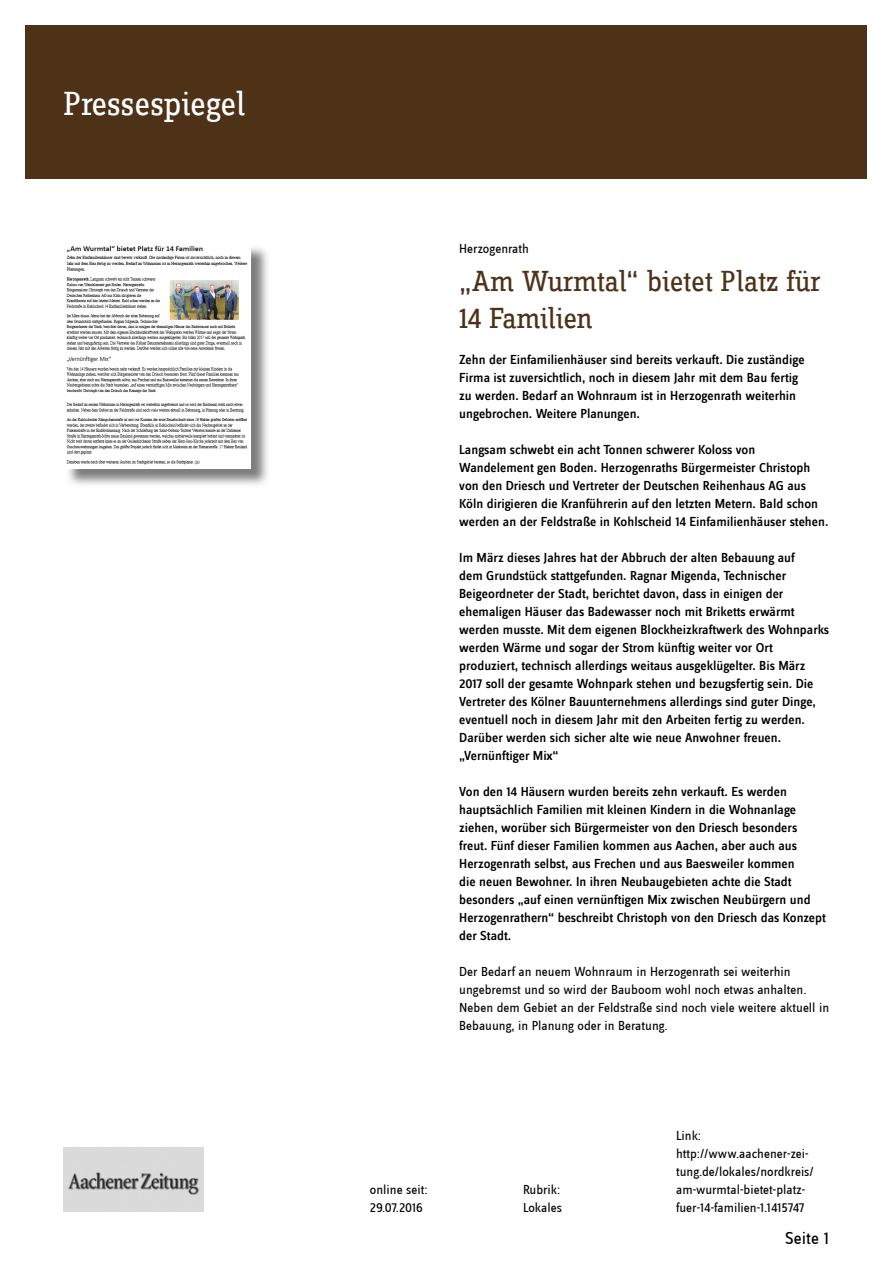
<style>
.page{position:relative;width:893px;height:1263px;background:#fff}
.page>*{position:absolute;margin:0;border:0;box-sizing:border-box;transform-origin:0 0}
.t1{font:34.5px "Zine Slab Dis";color:#fff}
.t2{font:30px/37.5px "Zine Slab Dis";letter-spacing:-.01em;color:#4e3218}
.t3{font:18px "Zine Sans Dis";color:#000}
.t4{font:500 13.5px/18px "Zine Sans Dis";color:#000}
.t5{font:13.5px/18px "Zine Sans Dis";color:#000}
</style>
<div class="page">
<div style="left:26px;top:26px;width:841px;height:153px;background:#4e3218"></div>
<img style="left:64px;top:1147px;width:140px;height:65px">
<img style="left:68px;top:247px;width:200px;height:238px">
<img style="left:66px;top:245px;width:185px;height:223px">
<h1 class="t1" style="left:64px;top:87px;width:183px">Pressespiegel</h1>
<p class="t5" style="left:459px;top:241px;width:71px">Herzogenrath</p>
<h2 class="t2" style="left:459px;top:264px;width:363px">„Am Wurmtal“ bietet Platz für<br>14 Familien</h2>
<p class="t4" style="left:459px;top:352px;width:347px">Zehn der Einfamilienhäuser sind bereits verkauft. Die zuständige Firma ist zuversichtlich, noch in diesem Jahr mit dem Bau fertig zu werden. Bedarf an Wohnraum ist in Herzogenrath weiterhin ungebrochen. Weitere Planungen.</p>
<p class="t4" style="left:459px;top:442px;width:371px">Langsam schwebt ein acht Tonnen schwerer Koloss von Wandelement gen Boden. Herzogenraths Bürgermeister Christoph von den Driesch und Vertreter der Deutschen Reihenhaus AG aus Köln dirigieren die Kranführerin auf den letzten Metern. Bald schon werden an der Feldstraße in Kohlscheid 14 Einfamilienhäuser stehen.</p>
<p class="t4" style="left:459px;top:550px;width:371px">Im März dieses Jahres hat der Abbruch der alten Bebauung auf<br>dem Grundstück stattgefunden. Ragnar Migenda, Technischer Beigeordneter der Stadt, berichtet davon, dass in einigen der ehemaligen Häuser das Badewasser noch mit Briketts erwärmt werden musste. Mit dem eigenen Blockheizkraftwerk des Wohnparks werden Wärme und sogar der Strom künftig weiter vor Ort produziert, technisch allerdings weitaus ausgeklügelter. Bis März 2017 soll der gesamte Wohnpark stehen und bezugsfertig sein. Die Vertreter des Kölner Bauunternehmens allerdings sind guter Dinge, eventuell noch in diesem Jahr mit den Arbeiten fertig zu werden.<br>Darüber werden sich sicher alte wie neue Anwohner freuen. „Vernünftiger Mix“</p>
<p class="t4" style="left:459px;top:783px;width:368px">Von den 14 Häusern wurden bereits zehn verkauft. Es werden hauptsächlich Familien mit kleinen Kindern in die Wohnanlage ziehen, worüber sich Bürgermeister von den Driesch besonders freut. Fünf dieser Familien kommen aus Aachen, aber auch aus Herzogenrath selbst, aus Frechen und aus Baesweiler kommen<br>die neuen Bewohner. In ihren Neubaugebieten achte die Stadt besonders „auf einen vernünftigen Mix zwischen Neubürgern und Herzogenrathern“ beschreibt Christoph von den Driesch das Konzept der Stadt.</p>
<p class="t5" style="left:459px;top:963px;width:371px">Der Bedarf an neuem Wohnraum in Herzogenrath sei weiterhin ungebremst und so wird der Bauboom wohl noch etwas anhalten.<br>Neben dem Gebiet an der Feldstraße sind noch viele weitere aktuell in Bebauung, in Planung oder in Beratung.</p>
<p class="t5" style="left:370px;top:1181px;width:59px">online seit:<br>29.07.2016</p>
<p class="t5" style="left:523px;top:1181px;width:41px">Rubrik:<br>Lokales</p>
<p class="t5" style="left:676px;top:1127px;width:139px">Link: http://www.aachener-zei&shy;tung.de/lokales/nordkreis/ am-wurmtal-bietet-platz&shy;fuer-14-familien-1.1415747</p>
<h3 class="t3" style="left:785px;top:1229px;width:45px">Seite 1</h3>
</div>
